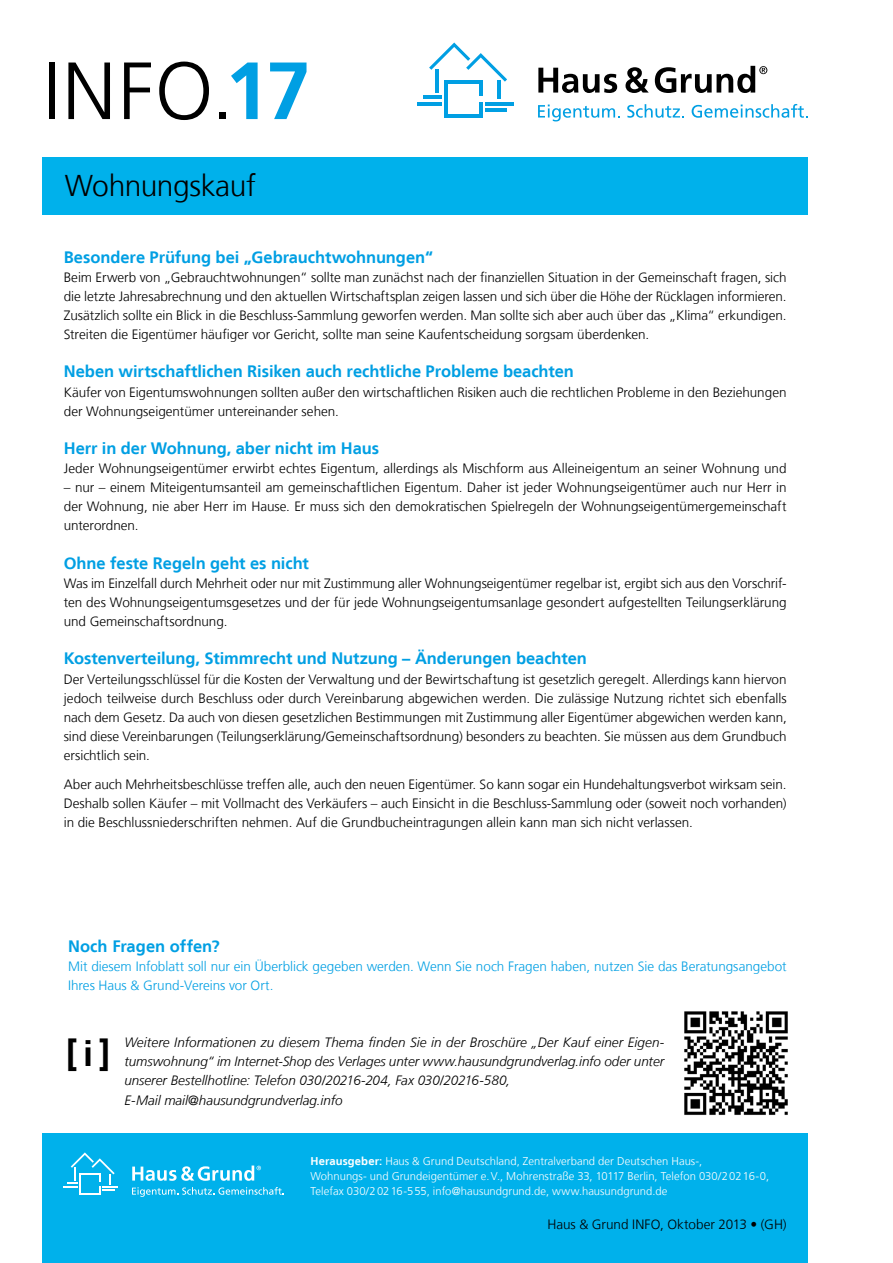
<style>
.page{position:relative;width:893px;height:1263px;background:#fff}
.page>*{position:absolute;margin:0;border:0;box-sizing:border-box;transform-origin:0 0}
.t1{font:300 81px "Frutiger LT";color:#000}
.t2{font:700 81px "Frutiger LT";color:#009fe3}
.t3{font:700 36px "Frutiger LT";color:#000}
.t4{font:300 30px "Frutiger LT";letter-spacing:-.015em;color:#000}
.t5{font:700 16.5px "Frutiger LT";letter-spacing:-.005em;color:#009fe3}
.t6{font:300 13.5px/19.2px "Frutiger LT";color:#000;text-align:justify}
.t7{font:italic 300 13.5px/19.2px "Frutiger LT";color:#000}
.t8{font:300 13.5px/19.2px "Frutiger LT";color:#009fe3}
.t9{font:300 11.25px/15px "Frutiger LT";letter-spacing:.005em;color:#fff}
.s1{font-weight:300;color:#000}
.s2{font-weight:700}
</style>
<div class="page">
<div style="left:43px;top:1133px;width:765px;height:130px;background:#00b1eb"></div>
<svg style="left:64px;top:1152px;width:54px;height:43px"></svg>
<svg style="left:132px;top:1165px;width:129px;height:16px"></svg>
<svg style="left:132px;top:1187px;width:152px;height:10px"></svg>
<div style="left:43px;top:157px;width:765px;height:58px;background:#00b1eb"></div>
<hr style="left:445px;top:80px;width:3px;height:38px;background:#009fe3">
<hr style="left:479px;top:102px;width:3px;height:16px;background:#009fe3">
<hr style="left:445px;top:114px;width:37px;height:4px;background:#009fe3">
<hr style="left:445px;top:80px;width:37px;height:3px;background:#009fe3">
<hr style="left:485px;top:108px;width:22px;height:3px;background:#009fe3">
<hr style="left:485px;top:102px;width:28px;height:3px;background:#009fe3">
<hr style="left:479px;top:80px;width:3px;height:16px;background:#009fe3">
<hr style="left:498px;top:81px;width:3px;height:18px;background:#009fe3">
<hr style="left:423px;top:96px;width:19px;height:3px;background:#009fe3">
<hr style="left:417px;top:102px;width:25px;height:3px;background:#009fe3">
<hr style="left:435px;top:69px;width:4px;height:24px;background:#009fe3">
<svg style="left:429px;top:43px;width:78px;height:39px"></svg>
<svg style="left:538px;top:68px;width:79px;height:25px"></svg>
<svg style="left:625px;top:67px;width:24px;height:26px"></svg>
<svg style="left:655px;top:66px;width:112px;height:27px"></svg>
<svg style="left:538px;top:105px;width:82px;height:16px"></svg>
<svg style="left:627px;top:104px;width:57px;height:14px"></svg>
<svg style="left:692px;top:104px;width:116px;height:14px"></svg>
<img style="left:684px;top:1011px;width:104px;height:104px">
<h1 class="t1" style="left:43px;top:45px;width:68px">Info</h1>
<h1 class="t2" style="left:211px;top:43px;width:101px"><span class="s1">.</span>17</h1>
<h3 class="t4" style="left:65px;top:168px;width:193px">Wohnungskauf</h3>
<p class="t5" style="left:64px;top:247px;width:371px">Besondere Prüfung bei „Gebrauchtwohnungen“</p>
<p class="t6" style="left:64px;top:268px;width:724px">Beim Erwerb von „Gebrauchtwohnungen“ sollte man zunächst nach der finanziellen Situation in der Gemeinschaft fragen, sich die letzte Jahresabrechnung und den aktuellen Wirtschaftsplan zeigen lassen und sich über die Höhe der Rücklagen informieren.<br>Zusätzlich sollte ein Blick in die Beschluss-Sammlung geworfen werden. Man sollte sich aber auch über das „Klima“ erkundigen.<br>Streiten die Eigentümer häufiger vor Gericht, sollte man seine Kaufentscheidung sorgsam überdenken.</p>
<p class="t5" style="left:64px;top:362px;width:512px">Neben wirtschaftlichen Risiken auch rechtliche Probleme beachten</p>
<p class="t6" style="left:64px;top:382px;width:724px">Käufer von Eigentumswohnungen sollten außer den wirtschaftlichen Risiken auch die rechtlichen Probleme in den Beziehungen der Wohnungseigentümer untereinander sehen.</p>
<p class="t5" style="left:64px;top:438px;width:317px">Herr in der Wohnung, aber nicht im Haus</p>
<p class="t6" style="left:64px;top:459px;width:724px">Jeder Wohnungseigentümer erwirbt echtes Eigentum, allerdings als Mischform aus Alleineigentum an seiner Wohnung und</p>
<p class="t6" style="left:64px;top:478px;width:724px">– nur – einem Miteigentumsanteil am gemeinschaftlichen Eigentum. Daher ist jeder Wohnungseigentümer auch nur Herr in der Wohnung, nie aber Herr im Hause. Er muss sich den demokratischen Spielregeln der Wohnungseigentümergemeinschaft unterordnen.</p>
<p class="t5" style="left:64px;top:553px;width:247px">Ohne feste Regeln geht es nicht</p>
<p class="t6" style="left:64px;top:574px;width:724px">Was im Einzelfall durch Mehrheit oder nur mit Zustimmung aller Wohnungseigentümer regelbar ist, ergibt sich aus den Vorschrif&shy;ten des Wohnungseigentumsgesetzes und der für jede Wohnungseigentumsanlage gesondert aufgestellten Teilungserklärung und Gemeinschaftsordnung.</p>
<p class="t5" style="left:64px;top:649px;width:525px">Kostenverteilung, Stimmrecht und Nutzung – Änderungen beachten</p>
<p class="t6" style="left:64px;top:669px;width:724px">Der Verteilungsschlüssel für die Kosten der Verwaltung und der Bewirtschaftung ist gesetzlich geregelt. Allerdings kann hiervon jedoch teilweise durch Beschluss oder durch Vereinbarung abgewichen werden. Die zulässige Nutzung richtet sich ebenfalls nach dem Gesetz. Da auch von diesen gesetzlichen Bestimmungen mit Zustimmung aller Eigentümer abgewichen werden kann, sind diese Vereinbarungen (Teilungserklärung/Gemeinschaftsordnung) besonders zu beachten. Sie müssen aus dem Grundbuch ersichtlich sein.</p>
<p class="t6" style="left:64px;top:775px;width:724px">Aber auch Mehrheitsbeschlüsse treffen alle, auch den neuen Eigentümer. So kann sogar ein Hundehaltungsverbot wirksam sein.<br>Deshalb sollen Käufer – mit Vollmacht des Verkäufers – auch Einsicht in die Beschluss-Sammlung oder (soweit noch vorhanden) in die Beschlussniederschriften nehmen. Auf die Grundbucheintragungen allein kann man sich nicht verlassen.</p>
<p class="t5" style="left:68px;top:936px;width:153px">Noch Fragen offen?</p>
<p class="t8" style="left:68px;top:956px;width:720px">Mit diesem Infoblatt soll nur ein Überblick gegeben werden. Wenn Sie noch Fragen haben, nutzen Sie das Beratungsangebot<br>Ihres Haus &amp; Grund-Vereins vor Ort.</p>
<h2 class="t3" style="left:66px;top:1033px;width:46px">[i]</h2>
<p class="t7" style="left:124px;top:1033px;width:541px">Weitere Informationen zu diesem Thema finden Sie in der Broschüre „Der Kauf einer Eigen&shy;tumswohnung“ im Internet-Shop des Verlages unter www.hausundgrundverlag.info oder unter unserer Bestellhotline: Telefon 030/20216-204, Fax 030/20216-580,<br>E-Mail mail@hausundgrundverlag.info</p>
<p class="t9" style="left:310px;top:1154px;width:460px"><span class="s2">Herausgeber:</span> Haus &amp; Grund Deutschland, Zentralverband der Deutschen Haus-,<br>Wohnungs- und Grundeigentümer e.V., Mohrenstraße 33, 10117 Berlin, Telefon 030/20216-0,<br>Telefax 030/20216-555, info@hausundgrund.de, www.hausundgrund.de</p>
<p class="t6" style="left:547px;top:1215px;width:241px">Haus &amp; Grund INFO, Oktober 2013 • (GH)</p>
</div>
